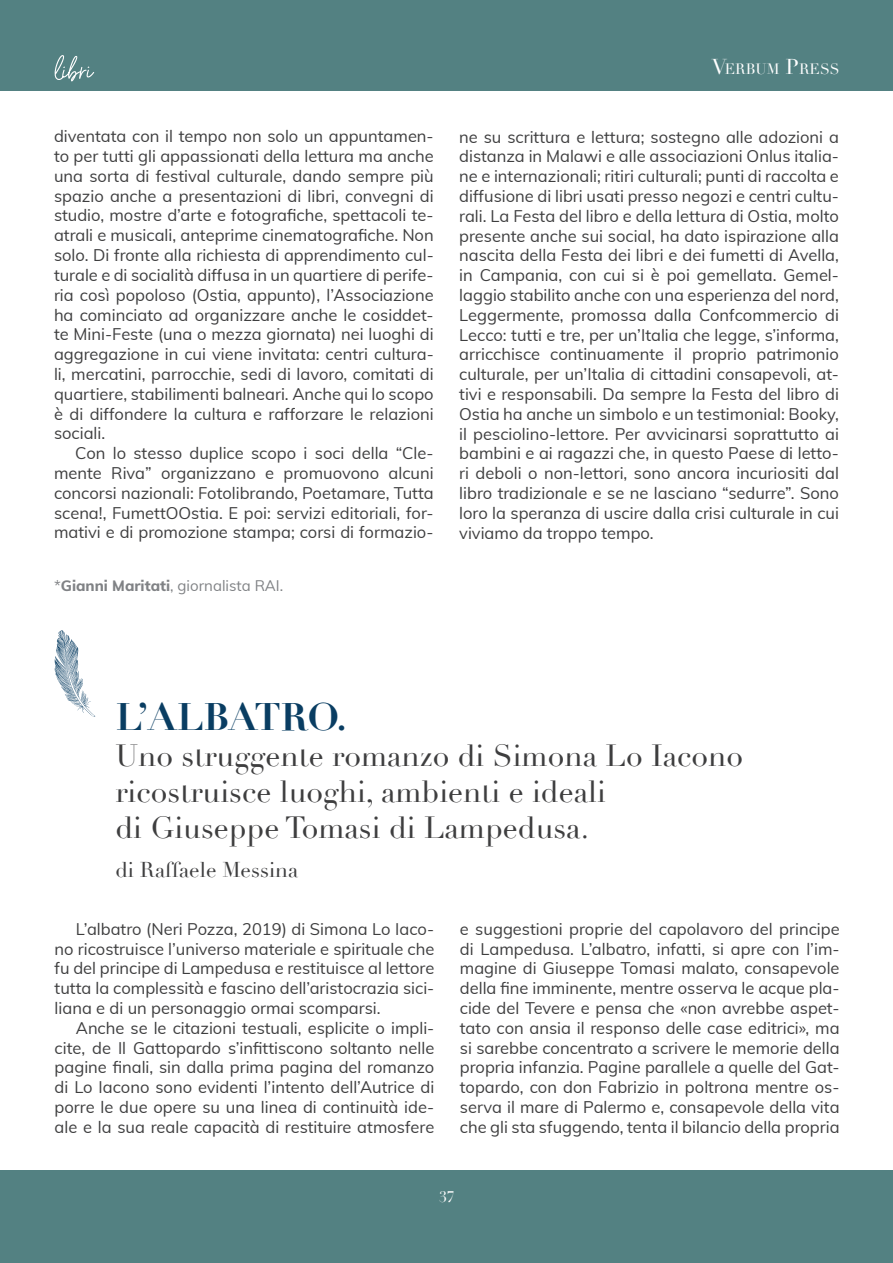
<style>
.page{position:relative;width:893px;height:1263px;background:#fff}
.page>*{position:absolute;margin:0;border:0;box-sizing:border-box;transform-origin:0 0}
.t1{font:700 37.5px "Didot";color:#093d62}
.t2{font:30px/36px "Didot";color:#3e3e3f}
.t3{font:21px "Didot";color:#3e3e3f}
.t4{font:16.5px/19.8px "Muli";color:#3e3e3f;text-align:justify}
.t5{font:15px "Muli";color:#808285}
.t6{font:15px "Didot";color:#fff}
.t7{font:14.7px "Didot";color:#fff}
.s1{font-weight:800}
.s2{font-size:21px}
</style>
<div class="page">
<div style="left:0;top:0;width:893px;height:90px;background:#538182"></div>
<div style="left:0;top:1170px;width:893px;height:93px;background:#538182"></div>
<svg style="left:54px;top:55px;width:40px;height:26px"></svg>
<svg style="left:55px;top:630px;width:40px;height:87px"></svg>
<p class="t4" style="left:54px;top:126px;width:381px">diventata con il tempo non solo un appuntamen&shy;to per tutti gli appassionati della lettura ma anche una sorta di festival culturale, dando sempre più spazio anche a presentazioni di libri, convegni di studio, mostre d’arte e fotografiche, spettacoli te&shy;atrali e musicali, anteprime cinematografiche. Non solo. Di fronte alla richiesta di apprendimento cul&shy;turale e di socialità diffusa in un quartiere di perife&shy;ria così popoloso (Ostia, appunto), l’Associazione ha cominciato ad organizzare anche le cosiddet&shy;te Mini-Feste (una o mezza giornata) nei luoghi di aggregazione in cui viene invitata: centri cultura&shy;li, mercatini, parrocchie, sedi di lavoro, comitati di quartiere, stabilimenti balneari. Anche qui lo scopo è di diffondere la cultura e rafforzare le relazioni sociali.</p>
<p class="t4" style="left:54px;top:442px;width:381px;text-indent:21px">Con lo stesso duplice scopo i soci della “Cle&shy;mente Riva” organizzano e promuovono alcuni concorsi nazionali: Fotolibrando, Poetamare, Tutta scena!, FumettOOstia. E poi: servizi editoriali, for&shy;mativi e di promozione stampa; corsi di formazio-</p>
<p class="t5" style="left:54px;top:575px;width:231px">*<span class="s1">Gianni Maritati</span>, giornalista RAI.</p>
<p class="t7" style="left:712px;top:60px;width:129px"><span class="s2">V</span>ERBUM <span class="s2">P</span>RESS</p>
<p class="t4" style="left:459px;top:126px;width:381px">ne su scrittura e lettura; sostegno alle adozioni a distanza in Malawi e alle associazioni Onlus italia&shy;ne e internazionali; ritiri culturali; punti di raccolta e diffusione di libri usati presso negozi e centri cultu&shy;rali. La Festa del libro e della lettura di Ostia, molto presente anche sui social, ha dato ispirazione alla nascita della Festa dei libri e dei fumetti di Avella, in Campania, con cui si è poi gemellata. Gemel&shy;laggio stabilito anche con una esperienza del nord, Leggermente, promossa dalla Confcommercio di Lecco: tutti e tre, per un’Italia che legge, s’informa, arricchisce continuamente il proprio patrimonio culturale, per un’Italia di cittadini consapevoli, at&shy;tivi e responsabili. Da sempre la Festa del libro di Ostia ha anche un simbolo e un testimonial: Booky, il pesciolino-lettore. Per avvicinarsi soprattutto ai bambini e ai ragazzi che, in questo Paese di letto&shy;ri deboli o non-lettori, sono ancora incuriositi dal libro tradizionale e se ne lasciano “sedurre”. Sono loro la speranza di uscire dalla crisi culturale in cui viviamo da troppo tempo.</p>
<h1 class="t1" style="left:115px;top:694px;width:233px">L’ALBATRO.</h1>
<h2 class="t2" style="left:115px;top:739px;width:629px">Uno struggente romanzo di Simona Lo Iacono ricostruisce luoghi, ambienti e ideali<br>di Giuseppe Tomasi di Lampedusa.</h2>
<p class="t3" style="left:115px;top:858px;width:184px">di Raffaele Messina</p>
<p class="t4" style="left:55px;top:918px;width:381px;text-indent:21px">L’albatro (Neri Pozza, 2019) di Simona Lo Iaco&shy;no ricostruisce l’universo materiale e spirituale che fu del principe di Lampedusa e restituisce al lettore tutta la complessità e fascino dell’aristocrazia sici&shy;liana e di un personaggio ormai scomparsi.</p>
<p class="t4" style="left:55px;top:1017px;width:381px;text-indent:21px">Anche se le citazioni testuali, esplicite o impli&shy;cite, de Il Gattopardo s’infittiscono soltanto nelle pagine finali, sin dalla prima pagina del romanzo di Lo Iacono sono evidenti l’intento dell’Autrice di porre le due opere su una linea di continuità ide&shy;ale e la sua reale capacità di restituire atmosfere</p>
<p class="t4" style="left:460px;top:918px;width:381px">e suggestioni proprie del capolavoro del principe di Lampedusa. L’albatro, infatti, si apre con l’im&shy;magine di Giuseppe Tomasi malato, consapevole della fine imminente, mentre osserva le acque pla&shy;cide del Tevere e pensa che «non avrebbe aspet&shy;tato con ansia il responso delle case editrici», ma si sarebbe concentrato a scrivere le memorie della propria infanzia. Pagine parallele a quelle del Gat&shy;topardo, con don Fabrizio in poltrona mentre os&shy;serva il mare di Palermo e, consapevole della vita che gli sta sfuggendo, tenta il bilancio della propria</p>
<p class="t6" style="left:439px;top:1188px;width:17px">37</p>
</div>
